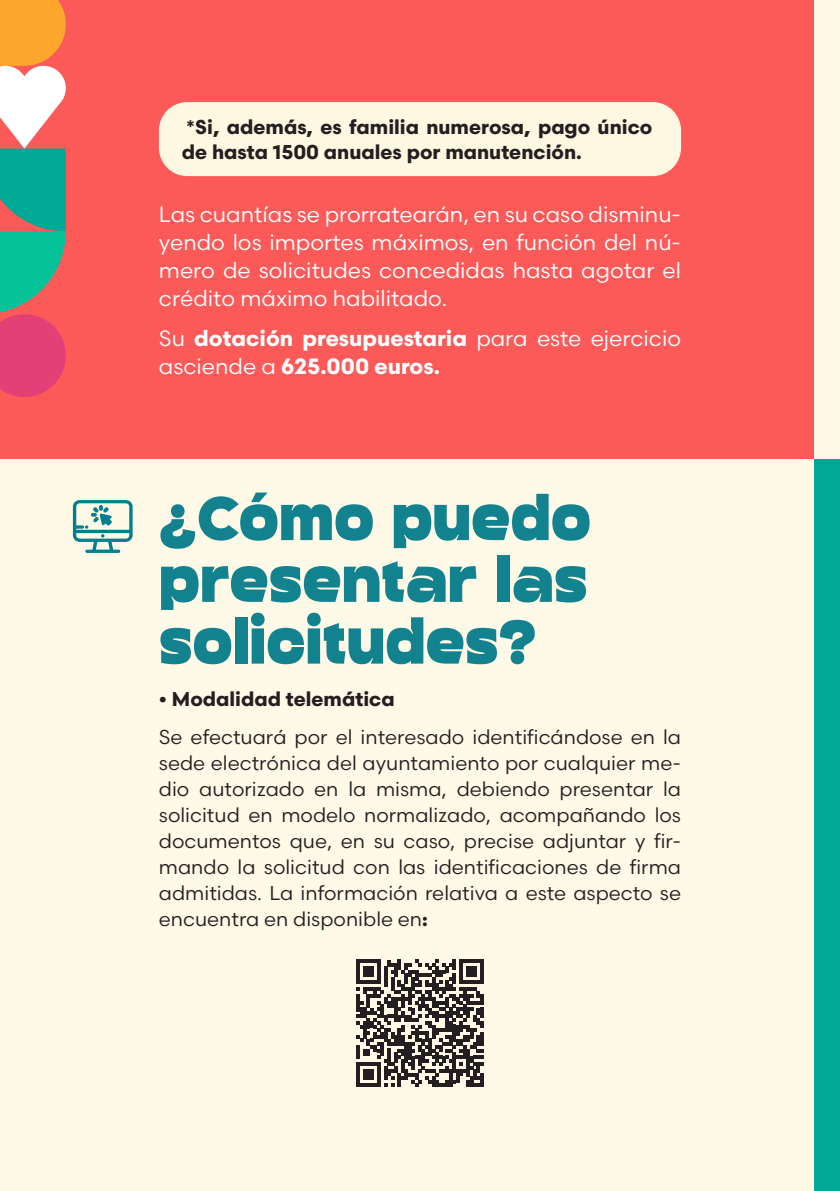
<style>
.page{position:relative;width:840px;height:1191px;background:#fff}
.page>*{position:absolute;margin:0;border:0;box-sizing:border-box;transform-origin:0 0}
.TITULO{font:800 61.8px "Benz Grotesk";color:#13828f}
.TEXTO{font:22px/28px "Scandia";color:#fff;text-align:justify}
.TEXTO-2{font:700 22px/28px "Scandia";color:#fff}
.TEXTO-3{font:20px/26px "Scandia";color:#231f20;text-align:justify}
.TEXTO-4{font:700 20px/25px "Scandia";color:#231f20}
.s1{font-weight:400}
.s2{font-weight:700}
</style>
<div class="page">
<div style="left:0;top:0;width:839px;height:1191px;background:#fff9e7"></div>
<div style="left:814px;top:0;width:25px;height:1191px;background:#00a996"></div>
<div style="left:0;top:0;width:839px;height:458px;background:#fc5959"></div>
<div style="left:159px;top:102px;width:521px;height:74px;background:#fef8e3;border-radius:28px"></div>
<svg style="left:356px;top:959px;width:127px;height:127px"></svg>
<svg style="left:0;top:0;width:66px;height:397px"></svg>
<div style="left:814px;top:0;width:25px;height:458px;background:#fff9e7"></div>
<svg style="left:73px;top:500px;width:60px;height:53px"></svg>
<p class="TEXTO-4" style="left:182px;top:114px;width:472px">*Si, además, es familia numerosa, pago único de hasta 1500 anuales por manutención.</p>
<p class="TEXTO" style="left:159px;top:200px;width:523px">Las cuantías se prorratearán, en su caso disminu&shy;yendo los importes máximos, en función del nú&shy;mero de solicitudes concedidas hasta agotar el crédito máximo habilitado.</p>
<p class="TEXTO-2" style="left:159px;top:323px;width:523px"><span class="s1">Su</span> dotación presupuestaria <span class="s1">para este ejercicio asciende a</span> 625.000 euros.</p>
<p class="TITULO" style="left:159px;top:481px;width:433px">¿Cómo puedo</p>
<p class="TITULO" style="left:159px;top:543px;width:430px">presentar las</p>
<p class="TITULO" style="left:159px;top:604px;width:378px">solicitudes?</p>
<p class="TEXTO-4" style="left:159px;top:686px;width:237px">• Modalidad telemática</p>
<p class="TEXTO-3" style="left:159px;top:723px;width:523px">Se efectuará por el interesado identificándose en la sede electrónica del ayuntamiento por cualquier me&shy;dio autorizado en la misma, debiendo presentar la solicitud en modelo normalizado, acompañando los documentos que, en su caso, precise adjuntar y fir&shy;mando la solicitud con las identificaciones de firma admitidas. La información relativa a este aspecto se encuentra en disponible en<span class="s2">:</span></p>
</div>
